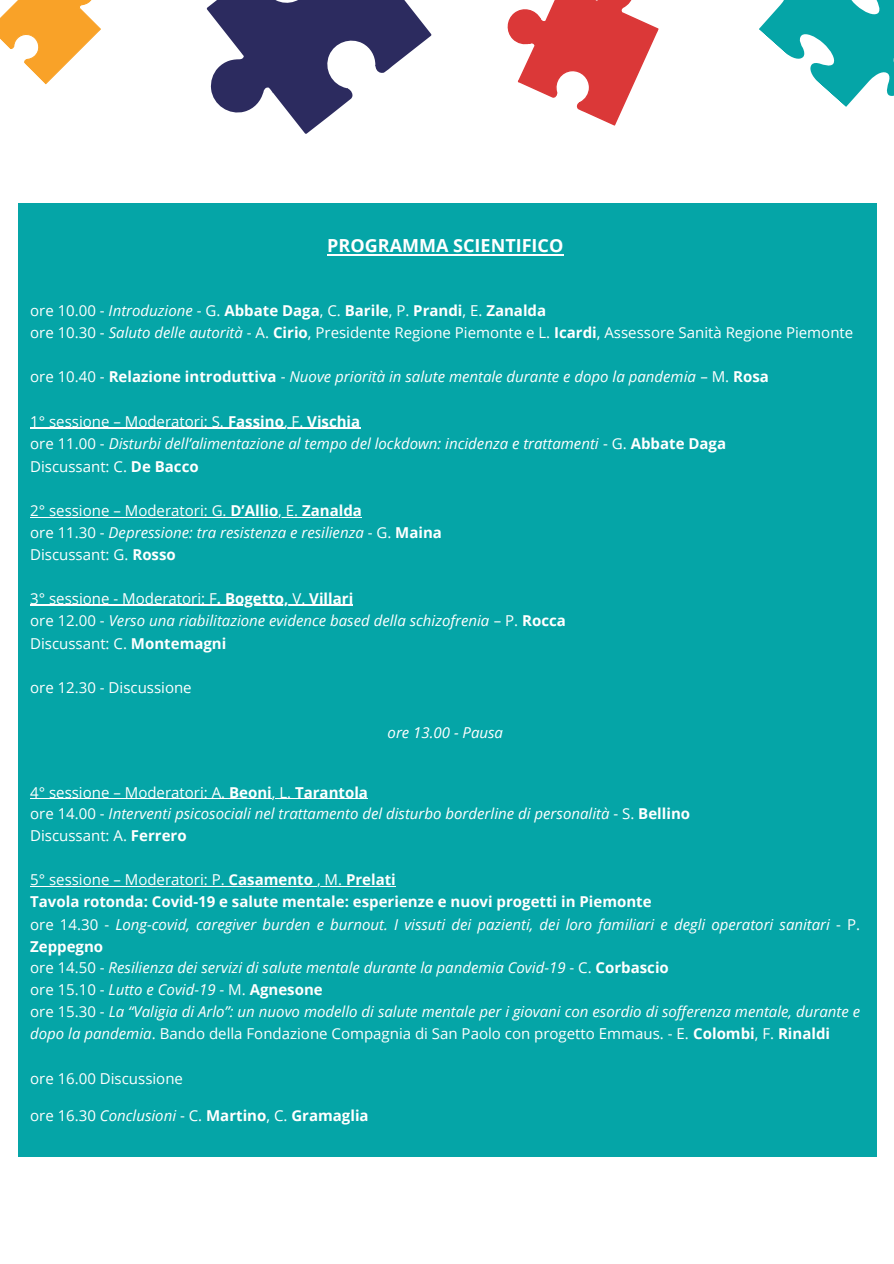
<style>
.page{position:relative;width:894px;height:1264px;background:#fff}
.page>*{position:absolute;margin:0;border:0;box-sizing:border-box;transform-origin:0 0}
.t1{font:700 18px "Open Sans";color:#fff}
.t2{font:italic 15px/21.8px "Open Sans";color:#fff}
.t3{font:15px "Open Sans";color:#fff}
.t4{font:700 15px "Open Sans";color:#fff}
.s1{font-weight:400}
.s2{font-weight:400;font-style:italic}
.s3{font-style:italic}
.s4{font-weight:700}
.s5{font-style:normal}
.s6{font-weight:700;font-style:normal}
</style>
<div class="page">
<svg style="left:759px;top:0;width:134px;height:107px"></svg>
<div style="left:18px;top:203px;width:858px;height:953px;background:#05a5a7"></div>
<svg style="left:206px;top:0;width:226px;height:134px;fill:#2c2b5f"></svg>
<svg style="left:507px;top:0;width:152px;height:126px"></svg>
<svg style="left:0;top:0;width:101px;height:85px"></svg>
<hr style="left:327px;top:254px;width:236px;height:1px;background:#fff">
<hr style="left:30px;top:427px;width:198px;height:2px;background:#fff">
<hr style="left:228px;top:427px;width:56px;height:2px;background:#fff">
<hr style="left:284px;top:427px;width:23px;height:2px;background:#fff">
<hr style="left:307px;top:427px;width:53px;height:2px;background:#fff">
<hr style="left:30px;top:516px;width:200px;height:1px;background:#fff">
<hr style="left:230px;top:516px;width:48px;height:1px;background:#fff">
<hr style="left:302px;top:516px;width:60px;height:1px;background:#fff">
<hr style="left:30px;top:604px;width:92px;height:2px;background:#fff">
<hr style="left:122px;top:604px;width:95px;height:2px;background:#fff">
<hr style="left:217px;top:604px;width:75px;height:2px;background:#fff">
<svg style="left:292px;top:604px;width:13px;height:2px"></svg>
<hr style="left:305px;top:604px;width:48px;height:2px;background:#fff">
<hr style="left:30px;top:798px;width:199px;height:1px;background:#fff">
<hr style="left:229px;top:798px;width:43px;height:1px;background:#fff">
<svg style="left:275px;top:798px;width:20px;height:1px"></svg>
<hr style="left:295px;top:798px;width:73px;height:1px;background:#fff">
<hr style="left:30px;top:886px;width:198px;height:1px;background:#fff">
<hr style="left:228px;top:886px;width:89px;height:1px;background:#fff">
<svg style="left:320px;top:886px;width:26px;height:1px"></svg>
<hr style="left:346px;top:886px;width:50px;height:1px;background:#fff">
<p class="t1" style="left:327px;top:233px;width:237px">PROGRAMMA SCIENTIFICO</p>
<p class="t4" style="left:30px;top:300px;width:517px"><span class="s1">ore 10.00 -</span> <span class="s2">Introduzione</span> <span class="s1">- G.</span> Abbate Daga<span class="s1">, C.</span> Barile<span class="s1">, P.</span> Prandi<span class="s1">, E.</span> Zanalda</p>
<p class="t3" style="left:30px;top:322px;width:824px">ore 10.30 - <span class="s3">Saluto delle autorità</span> - A. <span class="s4">Cirio</span>, Presidente Regione Piemonte e L. <span class="s4">Icardi</span>, Assessore Sanità Regione Piemonte</p>
<p class="t2" style="left:30px;top:365px;width:740px"><span class="s5">ore 10.40 -</span> <span class="s6">Relazione introduttiva</span> <span class="s5">-</span> Nuove priorità in salute mentale durante e dopo la pandemia <span class="s5">– M.</span> <span class="s6">Rosa</span></p>
<p class="t3" style="left:30px;top:410px;width:331px">1° sessione – Moderatori: S. <span class="s4">Fassino</span>, F. <span class="s4">Vischia</span></p>
<p class="t2" style="left:30px;top:432px;width:697px"><span class="s5">ore 11.00 -</span> Disturbi dell’alimentazione al tempo del lockdown: incidenza e trattamenti <span class="s5">- G.</span> <span class="s6">Abbate Daga</span></p>
<p class="t3" style="left:30px;top:455px;width:170px">Discussant: C. <span class="s4">De Bacco</span></p>
<p class="t3" style="left:30px;top:500px;width:333px">2° sessione – Moderatori: G. <span class="s4">D’Allio</span>, E. <span class="s4">Zanalda</span></p>
<p class="t2" style="left:30px;top:521px;width:413px"><span class="s5">ore 11.30 -</span> Depressione: tra resistenza e resilienza <span class="s5">- G.</span> <span class="s6">Maina</span></p>
<p class="t3" style="left:30px;top:543px;width:147px">Discussant: G. <span class="s4">Rosso</span></p>
<p class="t3" style="left:30px;top:588px;width:324px">3° sessione - Moderatori: F<span class="s4">. Bogetto,</span> V. <span class="s4">Villari</span></p>
<p class="t2" style="left:30px;top:609px;width:537px"><span class="s5">ore 12.00 -</span> Verso una riabilitazione evidence based della schizofrenia <span class="s5">– P.</span> <span class="s6">Rocca</span></p>
<p class="t3" style="left:30px;top:633px;width:198px">Discussant: C. <span class="s4">Montemagni</span></p>
<p class="t3" style="left:30px;top:677px;width:163px">ore 12.30 - Discussione</p>
<p class="t2" style="left:387px;top:721px;width:117px">ore 13.00 - Pausa</p>
<p class="t3" style="left:30px;top:781px;width:339px">4° sessione – Moderatori: A. <span class="s4">Beoni</span>, L. <span class="s4">Tarantola</span></p>
<p class="t2" style="left:30px;top:802px;width:661px"><span class="s5">ore 14.00 -</span> Interventi psicosociali nel trattamento del disturbo borderline di personalità <span class="s5">- S.</span> <span class="s6">Bellino</span></p>
<p class="t3" style="left:30px;top:825px;width:158px">Discussant: A. <span class="s4">Ferrero</span></p>
<p class="t3" style="left:30px;top:869px;width:367px">5° sessione – Moderatori: P. <span class="s4">Casamento</span> , M. <span class="s4">Prelati</span></p>
<p class="t4" style="left:30px;top:891px;width:622px">Tavola rotonda: Covid-19 e salute mentale: esperienze e nuovi progetti in Piemonte</p>
<p class="t2" style="left:30px;top:913px;width:831px"><span class="s5">ore 14.30 -</span> Long-covid, caregiver burden e burnout. I vissuti dei pazienti, dei loro familiari e degli operatori sanitari <span class="s5">- P.<br></span><span class="s6">Zeppegno</span></p>
<p class="t2" style="left:30px;top:956px;width:640px"><span class="s5">ore 14.50 -</span> Resilienza dei servizi di salute mentale durante la pandemia Covid-19 <span class="s5">- C.</span> <span class="s6">Corbascio</span></p>
<p class="t2" style="left:30px;top:978px;width:294px"><span class="s5">ore 15.10 -</span> Lutto e Covid-19 <span class="s5">- M.</span> <span class="s6">Agnesone</span></p>
<p class="t2" style="left:30px;top:999px;width:831px;line-height:22.5px"><span class="s5">ore 15.30 -</span> La “Valigia di Arlo”: un nuovo modello di salute mentale per i giovani con esordio di sofferenza mentale, durante e dopo la pandemia<span class="s5">. Bando della Fondazione Compagnia di San Paolo con progetto Emmaus. - E.</span> <span class="s6">Colombi</span><span class="s5">, F.</span> <span class="s6">Rinaldi</span></p>
<p class="t3" style="left:30px;top:1067px;width:154px">ore 16.00 Discussione</p>
<p class="t4" style="left:30px;top:1105px;width:340px"><span class="s1">ore 16.30</span> <span class="s2">Conclusioni</span> <span class="s1">- C.</span> Martino<span class="s1">, C.</span> Gramaglia</p>
</div>
